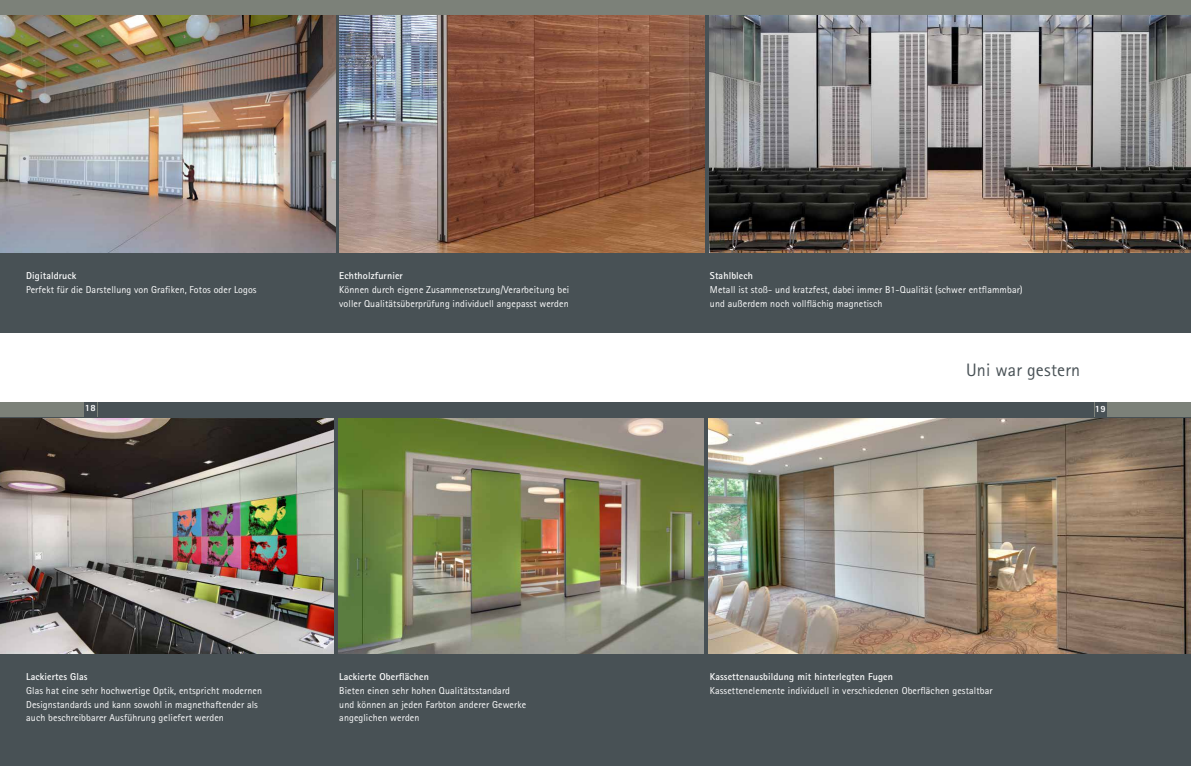
<style>
.page{position:relative;width:1191px;height:766px;background:#fff}
.page>*{position:absolute;margin:0;border:0;box-sizing:border-box;transform-origin:0 0}
.t1{font:18px "Rotis Sans Serif Pro";letter-spacing:.01em;color:#485155}
.t2{font:10px/13.8px "Rotis Sans Serif Pro";letter-spacing:.01em;color:#fff}
.t3{font:700 10px "Rotis Sans Serif Pro";letter-spacing:.01em;color:#fff}
.t4{font:800 9.5px "Rotis Sans Serif Pro";color:#fff}
</style>
<div class="page">
<div style="left:0;top:14px;width:1191px;height:751px;background:#485155"></div>
<img style="left:0;top:418px;width:334px;height:235px">
<img style="left:0;top:14px;width:335px;height:238px">
<img style="left:339px;top:14px;width:365px;height:238px">
<img style="left:338px;top:418px;width:366px;height:235px">
<img style="left:710px;top:14px;width:481px;height:238px">
<div style="left:0;top:0;width:1191px;height:14px;background:#7c8179"></div>
<div style="left:1108px;top:402px;width:83px;height:14px;background:#7c8179"></div>
<div style="left:0;top:402px;width:83px;height:14px;background:#7c8179"></div>
<svg style="left:97px;top:402px;width:1px;height:14px"></svg>
<div style="left:0;top:333px;width:1191px;height:69px;background:#fff"></div>
<img style="left:709px;top:418px;width:482px;height:235px">
<p class="t3" style="left:26px;top:269px;width:52px">Digitaldruck</p>
<p class="t2" style="left:26px;top:283px;width:232px">Perfekt für die Darstellung von Grafiken, Fotos oder Logos</p>
<p class="t3" style="left:339px;top:269px;width:65px">Echtholzfurnier</p>
<p class="t2" style="left:339px;top:283px;width:232px">Können durch eigene Zusammensetzung/Verarbeitung bei voller Qualitätsüberprüfung individuell angepasst werden</p>
<p class="t3" style="left:710px;top:269px;width:45px">Stahlblech</p>
<p class="t2" style="left:710px;top:283px;width:314px">Metall ist stoß- und kratzfest, dabei immer B1-Qualität (schwer entflammbar) und außerdem noch vollflächig magnetisch</p>
<h1 class="t1" style="left:966px;top:359px;width:116px">Uni war gestern</h1>
<p class="t4" style="left:85px;top:402px;width:12px">18</p>
<p class="t4" style="left:1094px;top:402px;width:12px">19</p>
<p class="t3" style="left:26px;top:670px;width:63px">Lackiertes Glas</p>
<p class="t2" style="left:26px;top:683px;width:237px">Glas hat eine sehr hochwertige Optik, entspricht modernen<br>Designstandards und kann sowohl in magnethaftender als auch beschreibbarer Ausführung geliefert werden</p>
<p class="t3" style="left:339px;top:670px;width:91px">Lackierte Oberflächen</p>
<p class="t2" style="left:339px;top:683px;width:188px">Bieten einen sehr hohen Qualitätsstandard und können an jeden Farbton anderer Gewerke angeglichen werden</p>
<p class="t3" style="left:710px;top:670px;width:184px">Kassettenausbildung mit hinterlegten Fugen</p>
<p class="t2" style="left:710px;top:683px;width:284px">Kassettenelemente individuell in verschiedenen Oberflächen gestaltbar</p>
</div>
